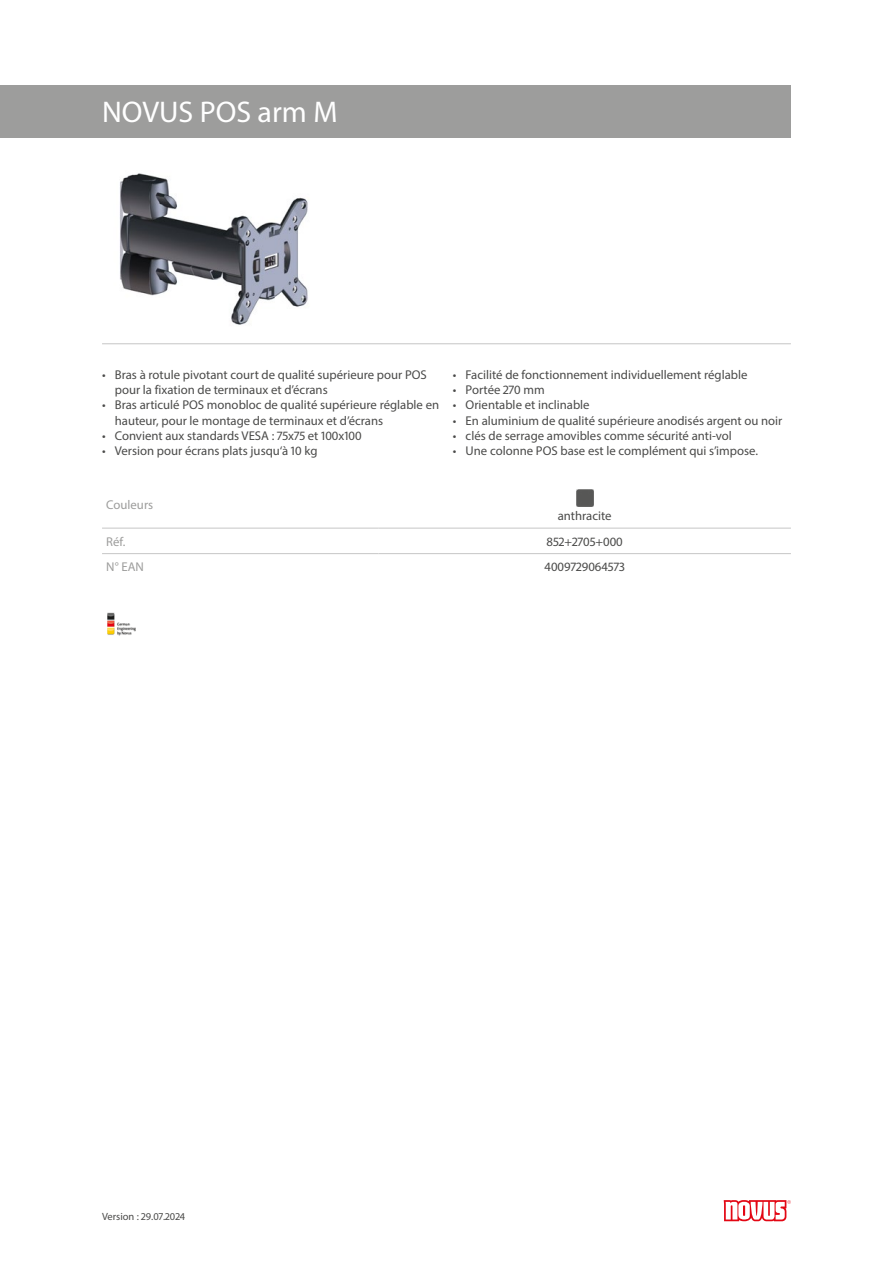
<style>
.page{position:relative;width:893px;height:1263px;background:#fff}
.page>*{position:absolute;margin:0;border:0;box-sizing:border-box;transform-origin:0 0}
.Produktname{font:30px "Myriad Pro";color:#fff}
.Produkttabelle_Zentr{font:12.75px/15.3px "Myriad Pro";color:#4a4a49}
.Produkttabelle_Links{font:12.75px "Myriad Pro";color:#9d9d9c}
.Farbildtext{font:12.75px "Myriad Pro";color:#4a4a49}
.t1{font:10.5px "Myriad Pro";color:#4a4a49}
</style>
<div class="page">
<img style="left:120px;top:173px;width:188px;height:152px">
<hr style="left:102px;top:343px;width:689px;height:1px;background:#c6c6c6">
<img style="left:107px;top:612px;width:29px;height:24px">
<svg style="left:724px;top:1200px;width:67px;height:21px"></svg>
<div style="left:0;top:85px;width:791px;height:53px;background:#9d9d9c"></div>
<hr style="left:102px;top:528px;width:276px;height:1px;background:#c6c6c6">
<hr style="left:378px;top:528px;width:413px;height:1px;background:#c6c6c6">
<hr style="left:102px;top:553px;width:276px;height:1px;background:#c6c6c6">
<hr style="left:378px;top:553px;width:413px;height:1px;background:#c6c6c6">
<img style="left:576px;top:489px;width:17px;height:17px">
<p class="Produktname" style="left:102px;top:94px;width:237px">NOVUS POS arm M</p>
<p class="Produkttabelle_Zentr" style="left:115px;top:367px;width:314px;text-indent:-13px">• Bras à rotule pivotant court de qualité supérieure pour POS pour la fixation de terminaux et d’écrans</p>
<p class="Produkttabelle_Zentr" style="left:115px;top:397px;width:326px;text-indent:-13px">• Bras articulé POS monobloc de qualité supérieure réglable en hauteur, pour le montage de terminaux et d’écrans</p>
<p class="Produkttabelle_Zentr" style="left:102px;top:428px;width:261px">• Convient aux standards VESA : 75x75 et 100x100</p>
<p class="Produkttabelle_Zentr" style="left:102px;top:443px;width:217px">• Version pour écrans plats jusqu‘à 10 kg</p>
<p class="Produkttabelle_Zentr" style="left:453px;top:367px;width:296px">• Facilité de fonctionnement individuellement réglable</p>
<p class="Produkttabelle_Zentr" style="left:453px;top:382px;width:93px">• Portée 270 mm</p>
<p class="Produkttabelle_Zentr" style="left:453px;top:397px;width:138px">• Orientable et inclinable</p>
<p class="Produkttabelle_Zentr" style="left:453px;top:413px;width:331px">• En aluminium de qualité supérieure anodisés argent ou noir</p>
<p class="Produkttabelle_Zentr" style="left:453px;top:428px;width:281px">• clés de serrage amovibles comme sécurité anti-vol</p>
<p class="Produkttabelle_Zentr" style="left:453px;top:443px;width:307px">• Une colonne POS base est le complément qui s’impose.</p>
<p class="Produkttabelle_Links" style="left:106px;top:497px;width:48px">Couleurs</p>
<p class="Farbildtext" style="left:558px;top:507px;width:55px">anthracite</p>
<p class="Produkttabelle_Links" style="left:106px;top:533px;width:21px">Réf.</p>
<p class="Produkttabelle_Zentr" style="left:547px;top:533px;width:78px">852+2705+000</p>
<p class="Produkttabelle_Links" style="left:106px;top:559px;width:39px">N° EAN</p>
<p class="Produkttabelle_Zentr" style="left:545px;top:559px;width:82px">4009729064573</p>
<p class="t1" style="left:102px;top:1210px;width:84px">Version : 29.07.2024</p>
</div>
